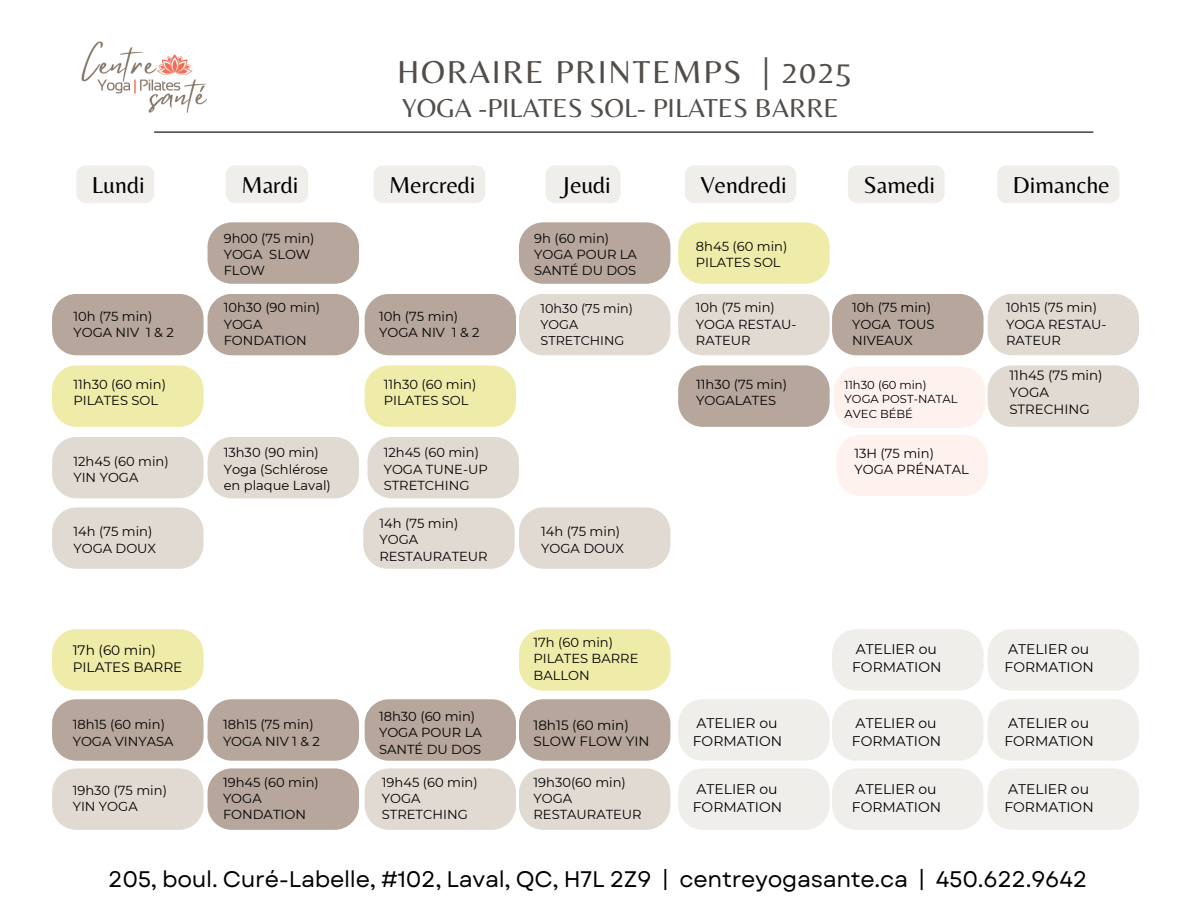
<style>
.page{position:relative;width:1188px;height:918px;background:#fff}
.page>*{position:absolute;margin:0;border:0;box-sizing:border-box;transform-origin:0 0}
.t1{font:33px "Belleza";letter-spacing:.05em;color:#524d49}
.t2{font:27px "Belleza";color:#524d49}
.t3{font:24px "Belleza";color:#000}
.t4{font:22.5px "Garet";letter-spacing:-.015em;color:#000}
.t5{font:13.95px/18px "Montserrat";color:#000}
.t6{font:13.65px/16.8px "Montserrat";color:#000}
.t7{font:13.5px/16.8px "Montserrat";color:#000}
.t8{font:13.35px/16.8px "Montserrat";color:#000}
.t9{font:13.05px/16.4px "Montserrat";color:#000}
.t10{font:12.75px/15.9px "Montserrat";color:#000}
.t11{font:11.55px "Montserrat";color:#000}
</style>
<div class="page">
<div style="left:52px;top:629px;width:152px;height:62px;background:#efeba8;border-radius:24px"></div>
<div style="left:365px;top:699px;width:151px;height:62px;background:#b6a69b;border-radius:24px"></div>
<div style="left:208px;top:699px;width:151px;height:62px;background:#b6a69b;border-radius:24px"></div>
<div style="left:52px;top:699px;width:152px;height:62px;background:#b6a69b;border-radius:24px"></div>
<div style="left:208px;top:768px;width:151px;height:62px;background:#b6a69b;border-radius:24px"></div>
<div style="left:519px;top:629px;width:151px;height:62px;background:#efeba8;border-radius:24px"></div>
<div style="left:365px;top:768px;width:151px;height:62px;background:#e1dad3;border-radius:24px"></div>
<div style="left:52px;top:768px;width:152px;height:62px;background:#e1dad3;border-radius:24px"></div>
<div style="left:519px;top:768px;width:151px;height:62px;background:#e1dad3;border-radius:24px"></div>
<div style="left:519px;top:699px;width:151px;height:62px;background:#b6a69b;border-radius:24px"></div>
<div style="left:678px;top:768px;width:152px;height:62px;background:#f0eeeb;border-radius:24px"></div>
<div style="left:832px;top:768px;width:152px;height:62px;background:#f0eeeb;border-radius:24px"></div>
<div style="left:988px;top:768px;width:151px;height:62px;background:#f0eeeb;border-radius:24px"></div>
<div style="left:988px;top:699px;width:151px;height:62px;background:#f0eeeb;border-radius:24px"></div>
<div style="left:832px;top:699px;width:152px;height:62px;background:#f0eeeb;border-radius:24px"></div>
<div style="left:988px;top:629px;width:151px;height:62px;background:#f0eeeb;border-radius:24px"></div>
<div style="left:832px;top:629px;width:152px;height:62px;background:#f0eeeb;border-radius:24px"></div>
<div style="left:678px;top:699px;width:152px;height:62px;background:#f0eeeb;border-radius:24px"></div>
<div style="left:519px;top:507px;width:151px;height:62px;background:#e1dad3;border-radius:24px"></div>
<div style="left:678px;top:365px;width:152px;height:62px;background:#b6a69b;border-radius:24px"></div>
<div style="left:365px;top:365px;width:151px;height:62px;background:#efeba8;border-radius:24px"></div>
<div style="left:52px;top:507px;width:152px;height:62px;background:#e1dad3;border-radius:24px"></div>
<div style="left:52px;top:437px;width:152px;height:61px;background:#e1dad3;border-radius:24px"></div>
<div style="left:519px;top:294px;width:151px;height:61px;background:#e1dad3;border-radius:24px"></div>
<div style="left:988px;top:365px;width:151px;height:62px;background:#e1dad3;border-radius:24px"></div>
<div style="left:988px;top:294px;width:151px;height:61px;background:#e1dad3;border-radius:24px"></div>
<div style="left:832px;top:294px;width:152px;height:61px;background:#b6a69b;border-radius:24px"></div>
<div style="left:519px;top:222px;width:151px;height:62px;background:#b6a69b;border-radius:24px"></div>
<div style="left:365px;top:294px;width:151px;height:61px;background:#b6a69b;border-radius:24px"></div>
<div style="left:208px;top:294px;width:151px;height:61px;background:#b6a69b;border-radius:24px"></div>
<div style="left:208px;top:222px;width:151px;height:62px;background:#b6a69b;border-radius:24px"></div>
<div style="left:52px;top:294px;width:152px;height:61px;background:#b6a69b;border-radius:24px"></div>
<div style="left:678px;top:294px;width:152px;height:61px;background:#e1dad3;border-radius:24px"></div>
<div style="left:678px;top:222px;width:152px;height:62px;background:#efeba8;border-radius:24px"></div>
<div style="left:52px;top:365px;width:152px;height:62px;background:#efeba8;border-radius:24px"></div>
<div style="left:208px;top:437px;width:151px;height:61px;background:#e1dad3;border-radius:24px"></div>
<img style="left:81px;top:41px;width:151px;height:91px">
<div style="left:76px;top:165px;width:78px;height:38px;background:#f0eeeb"></div>
<div style="left:226px;top:165px;width:82px;height:38px;background:#f0eeeb"></div>
<div style="left:374px;top:165px;width:111px;height:38px;background:#f0eeeb"></div>
<div style="left:546px;top:165px;width:74px;height:38px;background:#f0eeeb"></div>
<div style="left:685px;top:165px;width:111px;height:38px;background:#f0eeeb"></div>
<div style="left:848px;top:165px;width:97px;height:38px;background:#f0eeeb"></div>
<div style="left:997px;top:165px;width:122px;height:38px;background:#f0eeeb"></div>
<hr style="left:154px;top:132px;width:939px;height:1px;background:#000">
<div style="left:363px;top:507px;width:152px;height:62px;background:#e1dad3;border-radius:24px"></div>
<div style="left:368px;top:437px;width:151px;height:61px;background:#e1dad3;border-radius:24px"></div>
<div style="left:834px;top:367px;width:151px;height:61px;background:#fef1ee;border-radius:24px"></div>
<div style="left:837px;top:435px;width:151px;height:61px;background:#fef1ee;border-radius:24px"></div>
<p class="t1" style="left:397px;top:52px;width:457px">HORAIRE PRINTEMPS | 2025</p>
<h4 class="t2" style="left:402px;top:92px;width:438px">YOGA -PILATES SOL- PILATES BARRE</h4>
<h4 class="t3" style="left:92px;top:170px;width:54px">Lundi</h4>
<h4 class="t3" style="left:241px;top:170px;width:59px">Mardi</h4>
<h4 class="t3" style="left:389px;top:170px;width:88px">Mercredi</h4>
<h4 class="t3" style="left:561px;top:170px;width:51px">Jeudi</h4>
<h4 class="t3" style="left:701px;top:170px;width:88px">Vendredi</h4>
<h4 class="t9" style="left:534px;top:230px;width:104px">9h (60 min)<br>YOGA POUR LA<br>SANTÉ DU DOS</h4>
<h4 class="t9" style="left:379px;top:308px;width:102px">10h (75 min)<br>YOGA NIV 1 &amp; 2</h4>
<h4 class="t3" style="left:863px;top:170px;width:73px">Samedi</h4>
<h4 class="t3" style="left:1013px;top:170px;width:98px">Dimanche</h4>
<h4 class="t9" style="left:224px;top:230px;width:92px">9h00 (75 min)<br>YOGA SLOW<br>FLOW</h4>
<h4 class="t9" style="left:696px;top:238px;width:93px">8h45 (60 min)<br>PILATES SOL</h4>
<h4 class="t9" style="left:73px;top:308px;width:102px">10h (75 min)<br>YOGA NIV 1 &amp; 2</h4>
<h4 class="t9" style="left:852px;top:300px;width:84px">10h (75 min)<br>YOGA TOUS<br>NIVEAUX</h4>
<h4 class="t9" style="left:696px;top:376px;width:93px">11h30 (75 min)<br>YOGALATES</h4>
<h4 class="t9" style="left:224px;top:300px;width:98px">10h30 (90 min)<br>YOGA<br>FONDATION</h4>
<h4 class="t9" style="left:696px;top:300px;width:102px">10h (75 min)<br>YOGA RESTAU-<br>RATEUR</h4>
<h4 class="t9" style="left:1006px;top:300px;width:102px">10h15 (75 min)<br>YOGA RESTAU-<br>RATEUR</h4>
<h4 class="t10" style="left:541px;top:300px;width:94px">10h30 (75 min)<br>YOGA<br>STRETCHING</h4>
<h4 class="t8" style="left:1009px;top:367px;width:95px">11h45 (75 min)<br>YOGA<br>STRECHING</h4>
<h4 class="t9" style="left:73px;top:376px;width:94px">11h30 (60 min)<br>PILATES SOL</h4>
<h4 class="t9" style="left:384px;top:376px;width:94px">11h30 (60 min)<br>PILATES SOL</h4>
<h4 class="t11" style="left:845px;top:377px;width:83px">11h30 (60 min)</h4>
<h4 class="t11" style="left:845px;top:392px;width:114px">YOGA POST-NATAL</h4>
<h4 class="t11" style="left:845px;top:406px;width:70px">AVEC BÉBÉ</h4>
<h4 class="t9" style="left:855px;top:445px;width:116px">13H (75 min)<br>YOGA PRÉNATAL</h4>
<h3 class="t9" style="left:224px;top:445px;width:109px">13h30 (90 min)<br>Yoga (Schlérose en plaque Laval)</h3>
<h4 class="t9" style="left:384px;top:445px;width:106px">12h45 (60 min)<br>YOGA TUNE-UP<br>STRETCHING</h4>
<p class="t9" style="left:73px;top:453px;width:97px">12h45 (60 min)<br>YIN YOGA</p>
<h4 class="t9" style="left:73px;top:523px;width:84px">14h (75 min)<br>YOGA DOUX</h4>
<h4 class="t9" style="left:379px;top:515px;width:110px">14h (75 min)<br>YOGA<br>RESTAURATEUR</h4>
<p class="t9" style="left:541px;top:523px;width:84px">14h (75 min)<br>YOGA DOUX</p>
<h3 class="t6" style="left:73px;top:642px;width:111px">17h (60 min)<br>PILATES BARRE</h3>
<h3 class="t9" style="left:534px;top:634px;width:106px">17h (60 min)<br>PILATES BARRE<br>BALLON</h3>
<h4 class="t5" style="left:852px;top:640px;width:91px">ATELIER ou<br>FORMATION</h4>
<h4 class="t5" style="left:1005px;top:640px;width:91px">ATELIER ou<br>FORMATION</h4>
<p class="t9" style="left:73px;top:716px;width:102px">18h15 (60 min)<br>YOGA VINYASA</p>
<h4 class="t9" style="left:73px;top:782px;width:96px">19h30 (75 min)<br>YIN YOGA</h4>
<h3 class="t9" style="left:379px;top:708px;width:104px">18h30 (60 min)<br>YOGA POUR LA<br>SANTÉ DU DOS</h3>
<h3 class="t7" style="left:534px;top:716px;width:118px">18h15 (60 min)<br>SLOW FLOW YIN</h3>
<h1 class="t9" style="left:223px;top:716px;width:98px">18h15 (75 min)<br>YOGA NIV 1 &amp; 2</h1>
<h2 class="t9" style="left:223px;top:774px;width:97px">19h45 (60 min)<br>YOGA<br>FONDATION</h2>
<p class="t9" style="left:382px;top:774px;width:97px">19h45 (60 min)<br>YOGA<br>STRETCHING</p>
<h3 class="t9" style="left:534px;top:774px;width:110px">19h30(60 min)<br>YOGA<br>RESTAURATEUR</h3>
<h4 class="t5" style="left:693px;top:714px;width:91px">ATELIER ou<br>FORMATION</h4>
<h3 class="t5" style="left:693px;top:780px;width:91px">ATELIER ou<br>FORMATION</h3>
<h4 class="t5" style="left:852px;top:714px;width:91px">ATELIER ou<br>FORMATION</h4>
<h4 class="t5" style="left:852px;top:780px;width:91px">ATELIER ou<br>FORMATION</h4>
<h4 class="t5" style="left:1004px;top:714px;width:91px">ATELIER ou<br>FORMATION</h4>
<h4 class="t5" style="left:1004px;top:780px;width:91px">ATELIER ou<br>FORMATION</h4>
<h4 class="t4" style="left:108px;top:863px;width:981px">205, boul. Curé-Labelle, #102, Laval, QC, H7L 2Z9 | centreyogasante.ca | 450.622.9642</h4>
</div>
